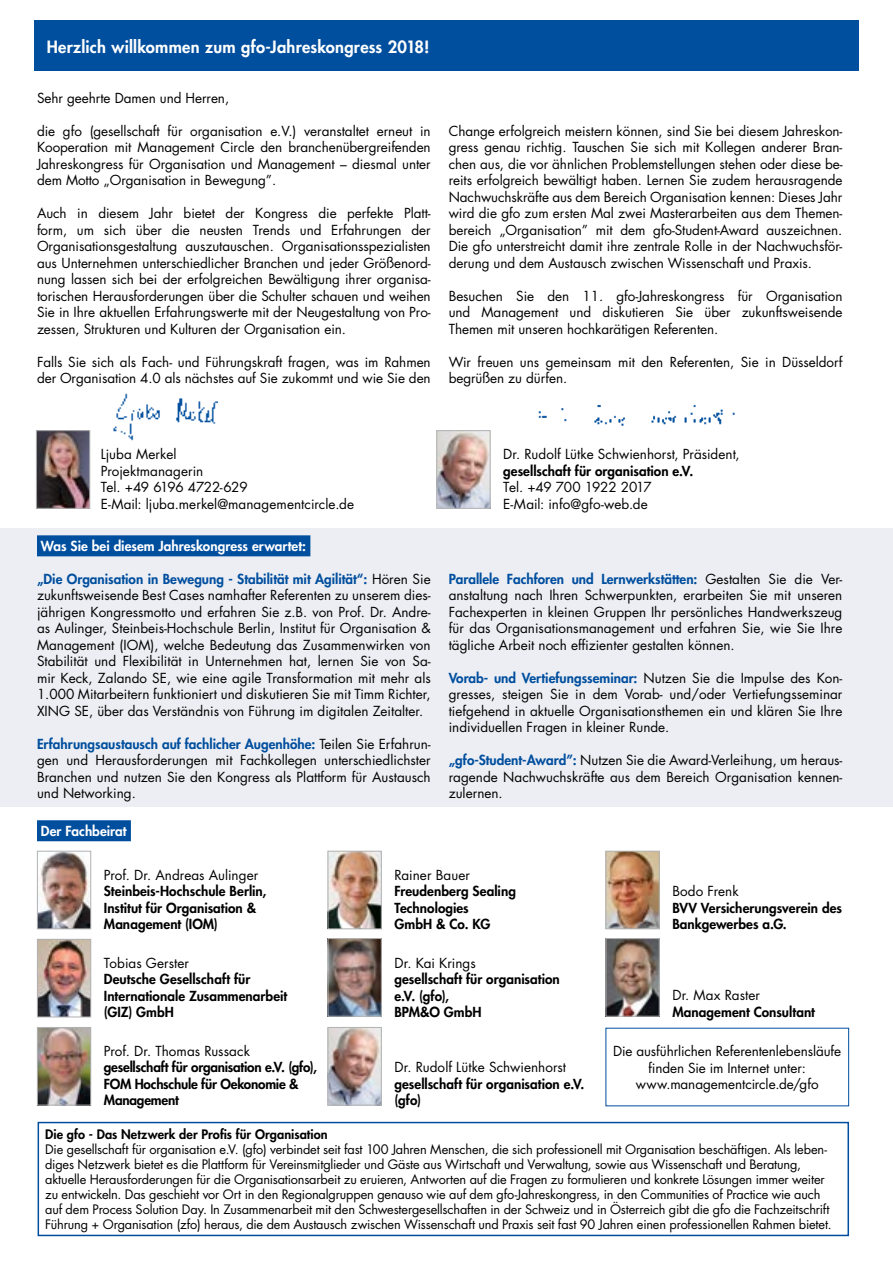
<style>
.page{position:relative;width:893px;height:1263px;background:#fff}
.page>*{position:absolute;margin:0;border:0;box-sizing:border-box;transform-origin:0 0}
.t1{font:800 16.5px "Futura Std";letter-spacing:.015em;color:#fff}
.t2{font:13.5px/16.5px "Futura Std";letter-spacing:-.005em;color:#000;text-align:justify}
.t3{font:800 13.5px/16.5px "Futura Std";letter-spacing:.005em;color:#000}
.t4{font:800 13.5px/16.5px "Futura Std";letter-spacing:-.015em;color:#000}
.t5{font:800 13.5px "Futura Std";color:#fff}
.t6{font:12.75px/15px "Futura Std";letter-spacing:-.015em;color:#000}
.t7{font:800 12.75px "Futura Std";letter-spacing:.005em;color:#000}
.s1{font-weight:800;color:#004e9e}
</style>
<div class="page">
<div style="left:34px;top:20px;width:824px;height:51px;background:#004e9e"></div>
<div style="left:0;top:528px;width:893px;height:279px;background:#eceef3"></div>
<div style="left:38px;top:1122px;width:811px;height:114px;border:2px solid #004e9e"></div>
<div style="left:37px;top:535px;width:273px;height:21px;background:#004e9e"></div>
<img style="left:38px;top:432px;width:50px;height:75px">
<div style="left:36px;top:430px;width:54px;height:79px;border:1px solid #b1b2b3"></div>
<img style="left:438px;top:432px;width:50px;height:75px">
<div style="left:436px;top:430px;width:54px;height:79px;border:1px solid #b1b2b3"></div>
<img style="left:330px;top:940px;width:50px;height:74px">
<div style="left:328px;top:938px;width:54px;height:78px;border:1px solid #b1b2b3"></div>
<img style="left:607px;top:853px;width:51px;height:74px">
<div style="left:605px;top:851px;width:55px;height:78px;border:1px solid #b1b2b3"></div>
<img style="left:39px;top:853px;width:50px;height:74px">
<div style="left:37px;top:851px;width:54px;height:78px;border:1px solid #b1b2b3"></div>
<img style="left:39px;top:941px;width:50px;height:74px">
<div style="left:37px;top:939px;width:54px;height:78px;border:1px solid #b1b2b3"></div>
<img style="left:330px;top:853px;width:50px;height:74px">
<div style="left:328px;top:851px;width:54px;height:78px;border:1px solid #b1b2b3"></div>
<img style="left:39px;top:1029px;width:50px;height:74px">
<div style="left:37px;top:1027px;width:54px;height:78px;border:1px solid #b1b2b3"></div>
<img style="left:607px;top:940px;width:51px;height:74px">
<div style="left:605px;top:938px;width:55px;height:78px;border:1px solid #b1b2b3"></div>
<div style="left:37px;top:820px;width:94px;height:21px;background:#004e9e"></div>
<img style="left:330px;top:1029px;width:50px;height:74px">
<div style="left:328px;top:1027px;width:54px;height:78px;border:1px solid #b1b2b3"></div>
<img style="left:113px;top:393px;width:105px;height:48px">
<img style="left:538px;top:404px;width:197px;height:22px">
<p class="t1" style="left:47px;top:36px;width:384px">Herzlich willkommen zum gfo-Jahreskongress 2018!</p>
<p class="t2" style="left:37px;top:89px;width:194px">Sehr geehrte Damen und Herren,</p>
<p class="t2" style="left:37px;top:122px;width:395px">die gfo (gesellschaft für organisation e.V.) veranstaltet erneut in Kooperation mit Management Circle den branchenübergreifenden Jahreskongress für Organisation und Management – diesmal unter dem Motto „Organisation in Bewegung”.</p>
<p class="t2" style="left:37px;top:205px;width:395px">Auch in diesem Jahr bietet der Kongress die perfekte Platt&shy;form, um sich über die neusten Trends und Erfahrungen der Organisationsgestaltung auszutauschen. Organisationsspezialisten aus Unternehmen unterschiedlicher Branchen und jeder Größenord&shy;nung lassen sich bei der erfolgreichen Bewältigung ihrer organisa&shy;torischen Herausforderungen über die Schulter schauen und weihen Sie in Ihre aktuellen Erfahrungswerte mit der Neugestaltung von Pro&shy;zessen, Strukturen und Kulturen der Organisation ein.</p>
<p class="t2" style="left:37px;top:353px;width:395px">Falls Sie sich als Fach- und Führungskraft fragen, was im Rahmen der Organisation 4.0 als nächstes auf Sie zukommt und wie Sie den</p>
<p class="t2" style="left:449px;top:122px;width:395px">Change erfolgreich meistern können, sind Sie bei diesem Jahreskon&shy;gress genau richtig. Tauschen Sie sich mit Kollegen anderer Bran&shy;chen aus, die vor ähnlichen Problemstellungen stehen oder diese be&shy;reits erfolgreich bewältigt haben. Lernen Sie zudem herausragende Nachwuchskräfte aus dem Bereich Organisation kennen: Dieses Jahr wird die gfo zum ersten Mal zwei Masterarbeiten aus dem Themen&shy;bereich „Organisation” mit dem gfo-Student-Award auszeichnen.<br>Die gfo unterstreicht damit ihre zentrale Rolle in der Nachwuchsför&shy;derung und dem Austausch zwischen Wissenschaft und Praxis.</p>
<p class="t2" style="left:449px;top:287px;width:395px">Besuchen Sie den 11. gfo-Jahreskongress für Organisation und Management und diskutieren Sie über zukunftsweisende Themen mit unseren hochkarätigen Referenten.</p>
<p class="t2" style="left:449px;top:353px;width:395px">Wir freuen uns gemeinsam mit den Referenten, Sie in Düsseldorf begrüßen zu dürfen.</p>
<p class="t2" style="left:101px;top:446px;width:255px;text-align:left">Ljuba Merkel<br>Projektmanagerin<br>Tel. +49 6196 4722-629<br>E-Mail: ljuba.merkel@managementcircle.de</p>
<p class="t2" style="left:503px;top:446px;width:238px">Dr. Rudolf Lütke Schwienhorst, Präsident,</p>
<p class="t3" style="left:503px;top:462px;width:192px">gesellschaft für organisation e.V.</p>
<p class="t2" style="left:503px;top:479px;width:150px">Tel. +49 700 1922 2017<br>E-Mail: info@gfo-web.de</p>
<p class="t5" style="left:41px;top:537px;width:267px">Was Sie bei diesem Jahreskongress erwartet:</p>
<p class="t2" style="left:37px;top:571px;width:395px"><span class="s1">„Die Organisation in Bewegung - Stabilität mit Agilität“:</span> Hören Sie zukunftsweisende Best Cases namhafter Referenten zu unserem dies&shy;jährigen Kongressmotto und erfahren Sie z.B. von Prof. Dr. Andre&shy;as Aulinger, Steinbeis-Hochschule Berlin, Institut für Organisation &amp; Management (IOM), welche Bedeutung das Zusammenwirken von Stabilität und Flexibilität in Unternehmen hat, lernen Sie von Sa&shy;mir Keck, Zalando SE, wie eine agile Transformation mit mehr als 1.000 Mitarbeitern funktioniert und diskutieren Sie mit Timm Richter, XING SE, über das Verständnis von Führung im digitalen Zeitalter.</p>
<p class="t2" style="left:37px;top:736px;width:395px"><span class="s1">Erfahrungsaustausch auf fachlicher Augenhöhe:</span> Teilen Sie Erfahrun&shy;gen und Herausforderungen mit Fachkollegen unterschiedlichster Branchen und nutzen Sie den Kongress als Plattform für Austausch und Networking.</p>
<p class="t5" style="left:41px;top:822px;width:87px">Der Fachbeirat</p>
<p class="t2" style="left:449px;top:571px;width:395px"><span class="s1">Parallele Fachforen und Lernwerkstätten:</span> Gestalten Sie die Ver&shy;anstaltung nach Ihren Schwerpunkten, erarbeiten Sie mit unseren Fachexperten in kleinen Gruppen Ihr persönliches Handwerkszeug für das Organisationsmanagement und erfahren Sie, wie Sie Ihre tägliche Arbeit noch effizienter gestalten können.</p>
<p class="t2" style="left:449px;top:670px;width:395px"><span class="s1">Vorab- und Vertiefungsseminar:</span> Nutzen Sie die Impulse des Kon&shy;gresses, steigen Sie in dem Vorab- und/oder Vertiefungsseminar tiefgehend in aktuelle Organisationsthemen ein und klären Sie Ihre individuellen Fragen in kleiner Runde.</p>
<p class="t2" style="left:449px;top:752px;width:395px"><span class="s1">„gfo-Student-Award”:</span> Nutzen Sie die Award-Verleihung, um heraus&shy;ragende Nachwuchskräfte aus dem Bereich Organisation kennen&shy;zulernen.</p>
<p class="t2" style="left:104px;top:867px;width:156px">Prof. Dr. Andreas Aulinger</p>
<p class="t3" style="left:104px;top:883px;width:164px">Steinbeis-Hochschule Berlin,<br>Institut für Organisation &amp;<br>Management (IOM)</p>
<p class="t2" style="left:104px;top:955px;width:87px">Tobias Gerster</p>
<p class="t3" style="left:104px;top:971px;width:185px">Deutsche Gesellschaft für<br>Internationale Zusammenarbeit (GIZ) GmbH</p>
<p class="t2" style="left:104px;top:1043px;width:148px">Prof. Dr. Thomas Russack</p>
<p class="t4" style="left:104px;top:1059px;width:215px">gesellschaft für organisation e.V. (gfo),<br>FOM Hochschule für Oekonomie &amp;<br>Management</p>
<p class="t2" style="left:394px;top:867px;width:77px">Rainer Bauer</p>
<p class="t3" style="left:394px;top:883px;width:123px">Freudenberg Sealing<br>Technologies<br>GmbH &amp; Co. KG</p>
<p class="t2" style="left:394px;top:955px;width:83px">Dr. Kai Krings</p>
<p class="t3" style="left:394px;top:971px;width:167px">gesellschaft für organisation e.V. (gfo),<br>BPM&amp;O GmbH</p>
<p class="t2" style="left:394px;top:1059px;width:173px">Dr. Rudolf Lütke Schwienhorst</p>
<p class="t3" style="left:394px;top:1076px;width:192px">gesellschaft für organisation e.V. (gfo)</p>
<p class="t2" style="left:672px;top:883px;width:68px">Bodo Frenk</p>
<p class="t3" style="left:672px;top:899px;width:171px">BVV Versicherungsverein des<br>Bankgewerbes a.G.</p>
<p class="t2" style="left:672px;top:987px;width:89px">Dr. Max Raster</p>
<p class="t3" style="left:672px;top:1003px;width:144px">Management Consultant</p>
<p class="t2" style="left:613px;top:1043px;width:230px;text-align:center">Die ausführlichen Referentenlebensläufe finden Sie im Internet unter: www.managementcircle.de/gfo</p>
<p class="t7" style="left:45px;top:1126px;width:284px">Die gfo - Das Netzwerk der Profis für Organisation</p>
<p class="t6" style="left:45px;top:1142px;width:788px">Die gesellschaft für organisation e.V. (gfo) verbindet seit fast 100 Jahren Menschen, die sich professionell mit Organisation beschäftigen. Als leben&shy;diges Netzwerk bietet es die Plattform für Vereinsmitglieder und Gäste aus Wirtschaft und Verwaltung, sowie aus Wissenschaft und Beratung, aktuelle Herausforderungen für die Organisationsarbeit zu eruieren, Antworten auf die Fragen zu formulieren und konkrete Lösungen immer weiter zu entwickeln. Das geschieht vor Ort in den Regionalgruppen genauso wie auf dem gfo-Jahreskongress, in den Communities of Practice wie auch auf dem Process Solution Day. In Zusammenarbeit mit den Schwestergesellschaften in der Schweiz und in Österreich gibt die gfo die Fachzeitschrift Führung + Organisation (zfo) heraus, die dem Austausch zwischen Wissenschaft und Praxis seit fast 90 Jahren einen professionellen Rahmen bietet.</p>
</div>
